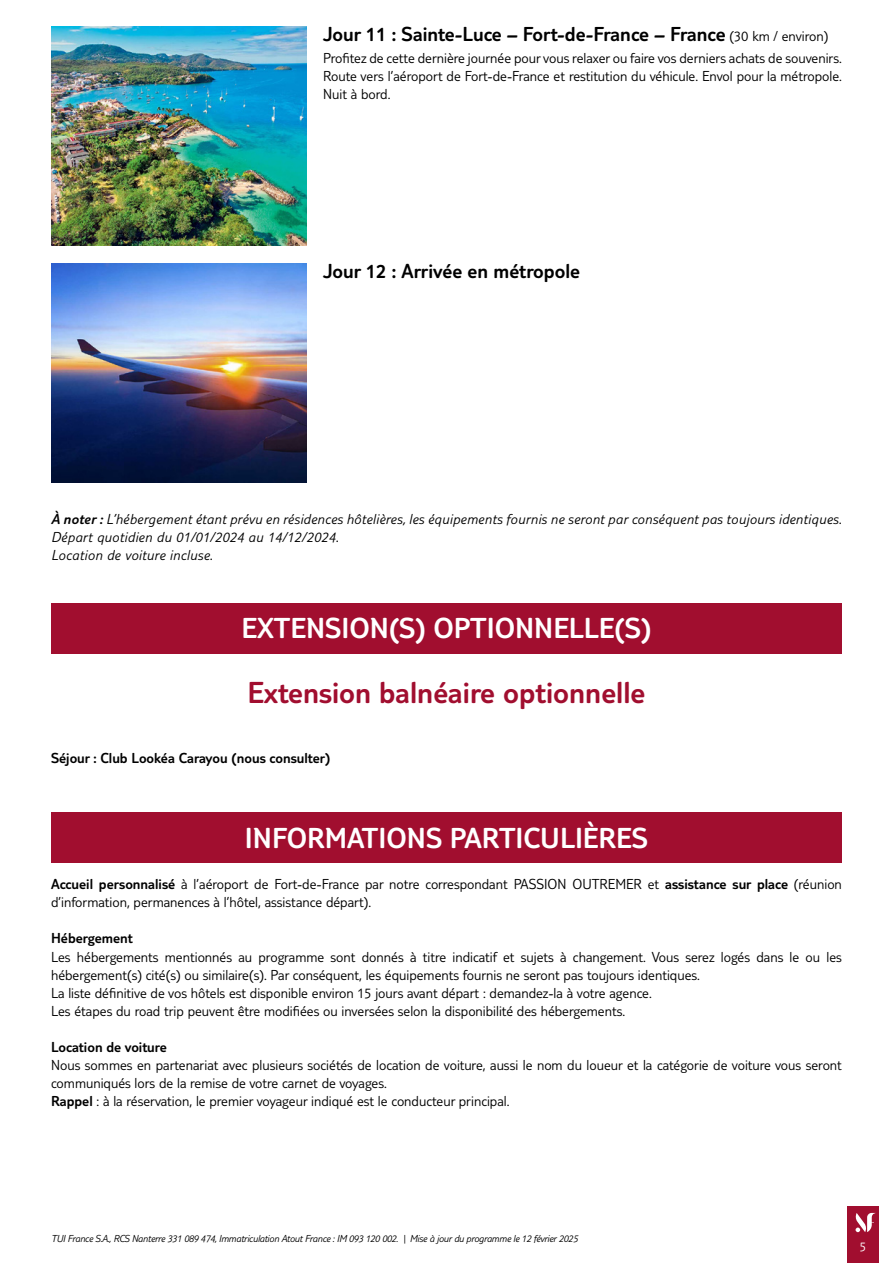
<style>
.page{position:relative;width:893px;height:1263px;background:#fff}
.page>*{position:absolute;margin:0;border:0;box-sizing:border-box;transform-origin:0 0}
.t1{font:300 31.5px "TUI Type";color:#a10e2f}
.t2{font:300 30px "TUI Type";color:#fff}
.t3{font:300 21px "TUI Type";color:#000}
.t4{font:300 15px/18px "TUI Type";color:#000}
.t5{font:italic 300 15px/18px "TUI Type";letter-spacing:.02em;color:#000}
.t6{font:300 15px "TUI Type";color:#000}
.t7{font:300 13.5px "TUI Type";color:#fff}
.t8{font:italic 300 10.5px "TUI Type";letter-spacing:-.02em;color:#000}
.s1{font-size:15px}
.s2{font-style:inherit}
</style>
<div class="page">
<div style="left:847px;top:1206px;width:32px;height:57px;background:#a10e2f"></div>
<svg style="left:855px;top:1213px;width:21px;height:19px"></svg>
<img style="left:51px;top:27px;width:255px;height:218px">
<img style="left:51px;top:264px;width:255px;height:218px">
<div style="left:51px;top:603px;width:791px;height:51px;background:#a10e2f"></div>
<div style="left:51px;top:812px;width:791px;height:51px;background:#a10e2f"></div>
<h3 class="t3" style="left:323px;top:22px;width:507px">Jour 11 : Sainte-Luce – Fort-de-France – France <span class="s1">(30 km / environ)</span></h3>
<p class="t4" style="left:323px;top:49px;width:520px;text-align:justify">Profitez de cette dernière journée pour vous relaxer ou faire vos derniers achats de souvenirs.<br>Route vers l’aéroport de Fort-de-France et restitution du véhicule. Envol pour la métropole.<br>Nuit à bord.</p>
<h3 class="t3" style="left:323px;top:259px;width:259px">Jour 12 : Arrivée en métropole</h3>
<p class="t5" style="left:51px;top:510px;width:792px"><span class="s2">À noter :</span> L’hébergement étant prévu en résidences hôtelières, les équipements fournis ne seront par conséquent pas toujours identiques.<br>Départ quotidien du 01/01/2024 au 14/12/2024.<br>Location de voiture incluse.</p>
<h2 class="t2" style="left:242px;top:611px;width:411px">EXTENSION(S) OPTIONNELLE(S)</h2>
<h1 class="t1" style="left:247px;top:674px;width:400px">Extension balnéaire optionnelle</h1>
<p class="t6" style="left:51px;top:750px;width:281px">Séjour : Club Lookéa Carayou (nous consulter)</p>
<h2 class="t2" style="left:245px;top:820px;width:405px">INFORMATIONS PARTICULIÈRES</h2>
<p class="t4" style="left:51px;top:875px;width:792px"><span class="s2">Accueil personnalisé</span> à l’aéroport de Fort-de-France par notre correspondant PASSION OUTREMER et <span class="s2">assistance sur place</span> (réunion d’information, permanences à l’hôtel, assistance départ).</p>
<p class="t6" style="left:51px;top:930px;width:83px">Hébergement</p>
<p class="t4" style="left:51px;top:947px;width:792px">Les hébergements mentionnés au programme sont donnés à titre indicatif et sujets à changement. Vous serez logés dans le ou les hébergement(s) cité(s) ou similaire(s). Par conséquent, les équipements fournis ne seront pas toujours identiques.<br>La liste définitive de vos hôtels est disponible environ 15 jours avant départ : demandez-la à votre agence.<br>Les étapes du road trip peuvent être modifiées ou inversées selon la disponibilité des hébergements.</p>
<p class="t6" style="left:51px;top:1038px;width:117px">Location de voiture</p>
<p class="t4" style="left:51px;top:1055px;width:792px">Nous sommes en partenariat avec plusieurs sociétés de location de voiture, aussi le nom du loueur et la catégorie de voiture vous seront communiqués lors de la remise de votre carnet de voyages.<br><span class="s2">Rappel</span> : à la réservation, le premier voyageur indiqué est le conducteur principal.</p>
<p class="t8" style="left:51px;top:1232px;width:528px">TUI France S.A., RCS Nanterre 331 089 474, Immatriculation Atout France : IM 093 120 002. | Mise à jour du programme le 12 février 2025</p>
<p class="t7" style="left:860px;top:1239px;width:8px">5</p>
</div>
